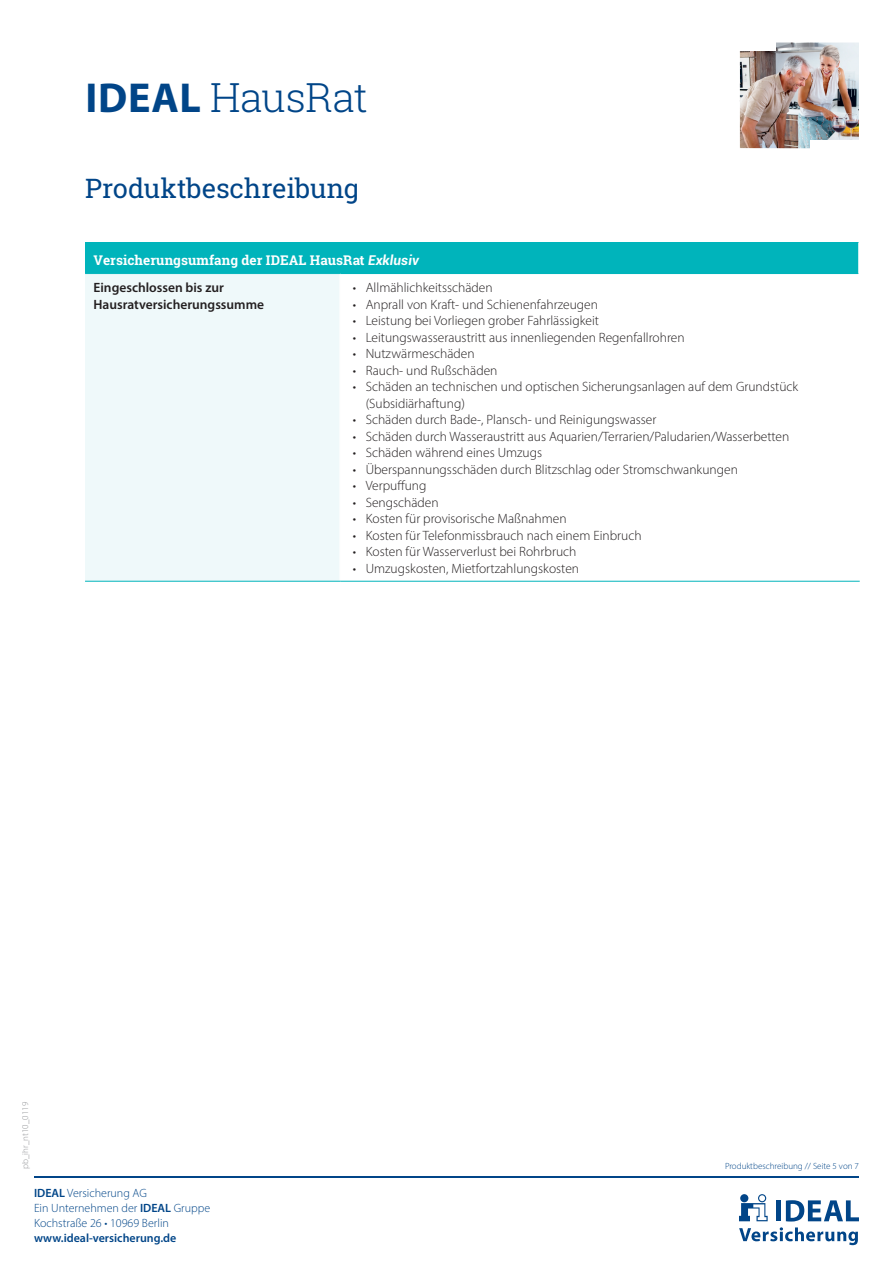
<style>
.page{position:relative;width:893px;height:1263px;background:#fff}
.page>*{position:absolute;margin:0;border:0;box-sizing:border-box;transform-origin:0 0}
.t1{font:300 40.5px "Roboto Slab";letter-spacing:-.01em;color:#014588}
.t2{font:27px "Roboto Slab";letter-spacing:-.01em;color:#014588}
.t3{font:300 13.5px/16.5px "Myriad Pro";color:#231f20}
.t4{font:600 13.5px/16.5px "Myriad Pro";color:#231f20}
.t5{font:700 13.5px "Roboto Slab";letter-spacing:.005em;color:#fff}
.t6{font:300 12px/15px "Myriad Pro";color:#014588}
.t7{font:600 12px "Myriad Pro";color:#014588}
.t8{font:300 9px "Myriad Pro";color:#014588}
.t9{font:300 9px "Myriad Pro";letter-spacing:.005em;color:#939598}
.s1{font-family:"Myriad Pro";font-weight:700;font-size:42px}
.s2{font-family:"Roboto";font-style:italic}
.s3{font-weight:600}
</style>
<div class="page">
<img style="left:740px;top:43px;width:119px;height:105px">
<div style="left:810px;top:141px;width:83px;height:21px;background:#fff"></div>
<div style="left:693px;top:30px;width:83px;height:21px;background:#fff"></div>
<svg style="left:739px;top:1194px;width:29px;height:27px"></svg>
<div style="left:776px;top:1200px;width:5px;height:21px;background:#014588"></div>
<svg style="left:786px;top:1200px;width:73px;height:21px"></svg>
<svg style="left:739px;top:1227px;width:119px;height:18px"></svg>
<hr style="left:34px;top:1177px;width:825px;height:1px;background:#014588">
<div style="left:85px;top:242px;width:774px;height:32px;background:#00b4bb"></div>
<div style="left:85px;top:274px;width:255px;height:307px;background:#eff9fa"></div>
<hr style="left:339px;top:274px;width:2px;height:307px;background:#fff">
<hr style="left:85px;top:581px;width:255px;height:1px;background:#00b4bb">
<hr style="left:340px;top:581px;width:520px;height:1px;background:#00b4bb">
<hr style="left:858px;top:242px;width:2px;height:32px;background:#fff">
<h1 class="t1" style="left:85px;top:70px;width:284px"><span class="s1">IDEAL</span> HausRat</h1>
<h2 class="t2" style="left:85px;top:170px;width:276px">Produktbeschreibung</h2>
<p class="t5" style="left:94px;top:251px;width:327px">Versicherungsumfang der IDEAL HausRat <span class="s2">Exklusiv</span></p>
<p class="t4" style="left:94px;top:279px;width:172px">Eingeschlossen bis zur<br>Hausratversicherungssumme</p>
<p class="t3" style="left:353px;top:279px;width:141px">• Allmählichkeitsschäden</p>
<p class="t3" style="left:353px;top:296px;width:247px">• Anprall von Kraft- und Schienenfahrzeugen</p>
<p class="t3" style="left:353px;top:312px;width:248px">• Leistung bei Vorliegen grober Fahrlässigkeit</p>
<p class="t3" style="left:353px;top:329px;width:333px">• Leitungswasseraustritt aus innenliegenden Regenfallrohren</p>
<p class="t3" style="left:353px;top:345px;width:123px">• Nutzwärmeschäden</p>
<p class="t3" style="left:353px;top:362px;width:146px">• Rauch- und Rußschäden</p>
<p class="t3" style="left:366px;top:378px;width:434px;text-indent:-13px">• Schäden an technischen und optischen Sicherungsanlagen auf dem Grundstück (Subsidiärhaftung)</p>
<p class="t3" style="left:353px;top:411px;width:305px">• Schäden durch Bade-, Plansch- und Reinigungswasser</p>
<p class="t3" style="left:353px;top:428px;width:438px">• Schäden durch Wasseraustritt aus Aquarien/Terrarien/Paludarien/Wasserbetten</p>
<p class="t3" style="left:353px;top:444px;width:191px">• Schäden während eines Umzugs</p>
<p class="t3" style="left:353px;top:461px;width:386px">• Überspannungsschäden durch Blitzschlag oder Stromschwankungen</p>
<p class="t3" style="left:353px;top:477px;width:75px">• Verpuffung</p>
<p class="t3" style="left:353px;top:494px;width:87px">• Sengschäden</p>
<p class="t3" style="left:353px;top:510px;width:215px">• Kosten für provisorische Maßnahmen</p>
<p class="t3" style="left:353px;top:527px;width:290px">• Kosten für Telefonmissbrauch nach einem Einbruch</p>
<p class="t3" style="left:353px;top:543px;width:225px">• Kosten für Wasserverlust bei Rohrbruch</p>
<p class="t3" style="left:353px;top:560px;width:228px">• Umzugskosten, Mietfortzahlungskosten</p>
<p class="t9" style="left:20px;top:1169px;width:69px;rotate:-90deg">pb_ihr_nt10_0119</p>
<p class="t8" style="left:725px;top:1161px;width:135px">Produktbeschreibung // Seite 5 von 7</p>
<p class="t6" style="left:34px;top:1185px;width:178px"><span class="s3">IDEAL</span> Versicherung AG<br>Ein Unternehmen der <span class="s3">IDEAL</span> Gruppe<br>Kochstraße 26 • 10969 Berlin</p>
<p class="t7" style="left:34px;top:1230px;width:144px">www.ideal-versicherung.de</p>
</div>
